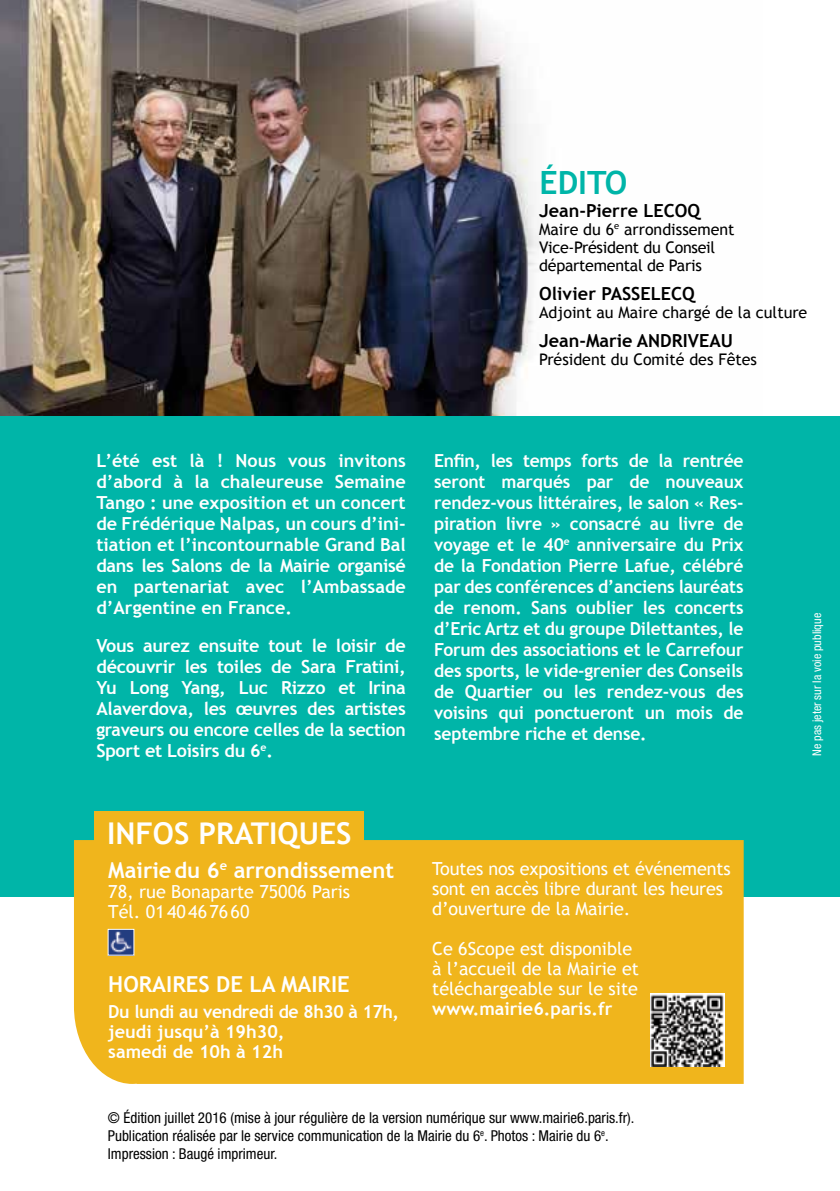
<style>
.page{position:relative;width:840px;height:1191px;background:#fff}
.page>*{position:absolute;margin:0;border:0;box-sizing:border-box;transform-origin:0 0}
.t1{font:700 32px "Trebuchet MS";color:#00b5a8}
.t2{font:700 30px "Trebuchet MS";color:#fff}
.t3{font:700 22px "Trebuchet MS";color:#fff}
.t4{font:700 18px/21px "Trebuchet MS";letter-spacing:-.01em;color:#fff;text-align:justify}
.t5{font:18px/20px "Trebuchet MS";color:#fff}
.t6{font:700 18px "Trebuchet MS";color:#000}
.t7{font:16px/18px "Trebuchet MS";color:#000}
.t8{font:condensed 15px/18px "Helvetica Neue";color:#000}
.t9{font:condensed 12px "Helvetica Neue";color:#fff}
</style>
<div class="page">
<img style="left:0;top:0;width:540px;height:416px">
<div style="left:0;top:416px;width:839px;height:480px;background:#00b5a8"></div>
<div style="left:74px;top:840px;width:669px;height:244px;background:#f0b51c"></div>
<div style="left:95px;top:811px;width:268px;height:37px;background:#f0b51c"></div>
<img style="left:650px;top:993px;width:73px;height:74px">
<img style="left:110px;top:931px;width:22px;height:22px">
<h1 class="t1" style="left:539px;top:162px;width:89px">ÉDITO</h1>
<p class="t6" style="left:539px;top:199px;width:162px">Jean-Pierre LECOQ</p>
<p class="t7" style="left:539px;top:220px;width:197px">Maire du 6<sup>e</sup> arrondissement<br>Vice-Président du Conseil départemental de Paris</p>
<p class="t6" style="left:539px;top:282px;width:157px">Olivier PASSELECQ</p>
<p class="t7" style="left:539px;top:303px;width:269px">Adjoint au Maire chargé de la culture</p>
<p class="t6" style="left:539px;top:330px;width:195px">Jean-Marie ANDRIVEAU</p>
<p class="t7" style="left:539px;top:351px;width:219px">Président du Comité des Fêtes</p>
<p class="t4" style="left:96px;top:450px;width:311px">L’été est là ! Nous vous invitons d’abord à la chaleureuse Semaine Tango : une exposition et un concert de Frédérique Nalpas, un cours d’ini&shy;tiation et l’incontournable Grand Bal dans les Salons de la Mairie organisé en partenariat avec l’Ambassade d’Argentine en France.</p>
<p class="t4" style="left:96px;top:635px;width:311px">Vous aurez ensuite tout le loisir de découvrir les toiles de Sara Fratini, Yu Long Yang, Luc Rizzo et Irina Alaverdova, les œuvres des artistes graveurs ou encore celles de la section Sport et Loisirs du 6<sup>e</sup>.</p>
<h2 class="t2" style="left:107px;top:815px;width:246px">INFOS PRATIQUES</h2>
<p class="t3" style="left:108px;top:856px;width:287px">Mairiedu 6<sup>e</sup> arrondissement</p>
<p class="t5" style="left:108px;top:881px;width:243px">78, rue Bonaparte 75006 Paris<br>Tél. 0140467660</p>
<p class="t3" style="left:108px;top:970px;width:243px">HORAIRES DE LA MAIRIE</p>
<p class="t4" style="left:108px;top:1001px;width:292px;line-height:20px;text-align:left">Du lundi au vendredi de 8h30 à 17h, jeudi jusqu’à 19h30,<br>samedi de 10h à 12h</p>
<p class="t4" style="left:434px;top:450px;width:311px">Enfin, les temps forts de la rentrée seront marqués par de nouveaux rendez-vous littéraires, le salon « Res&shy;piration livre » consacré au livre de voyage et le 40<sup>e</sup> anniversaire du Prix de la Fondation Pierre Lafue, célébré par des conférences d’anciens lauréats de renom. Sans oublier les concerts d’Eric Artz et du groupe Dilettantes, le Forum des associations et le Carrefour des sports, le vide-grenier des Conseils de Quartier ou les rendez-vous des voisins qui ponctueront un mois de septembre riche et dense.</p>
<p class="t5" style="left:432px;top:858px;width:300px">Toutes nos expositions et événements sont en accès libre durant les heures d’ouverture de la Mairie.</p>
<p class="t5" style="left:432px;top:938px;width:208px">Ce 6Scope est disponible à l’accueil de la Mairie et téléchargeable sur le site</p>
<p class="t4" style="left:432px;top:997px;width:181px">www.mairie6.paris.fr</p>
<p class="t9" style="left:809px;top:755px;width:144px;rotate:-90deg">Ne pas jeter sur la voie publique</p>
<p class="t8" style="left:108px;top:1109px;width:528px">© Édition juillet 2016 (mise à jour régulière de la version numérique sur www.mairie6.paris.fr).<br>Publication réalisée par le service communication de la Mairie du 6<sup>e</sup>. Photos : Mairie du 6<sup>e</sup>.<br>Impression : Baugé imprimeur.</p>
</div>
